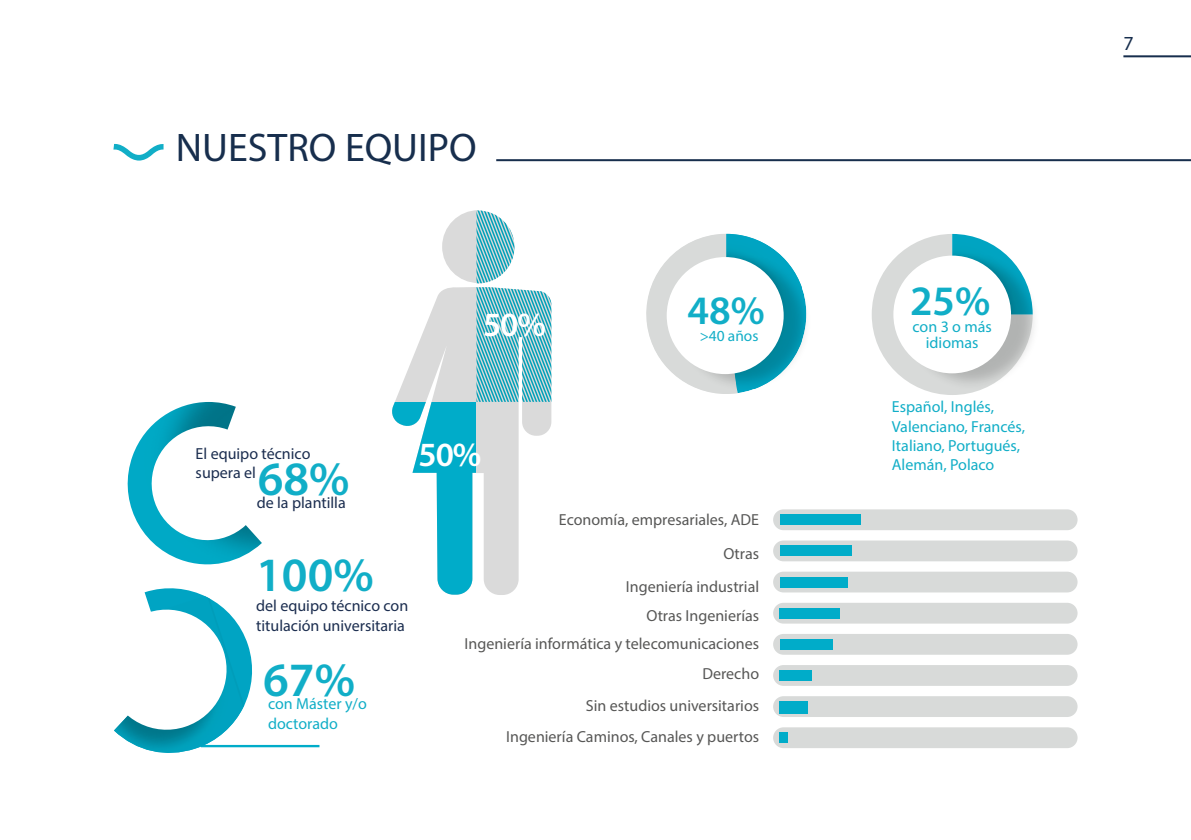
<style>
.page{position:relative;width:1191px;height:840px;background:#fff}
.page>*{position:absolute;margin:0;border:0;box-sizing:border-box;transform-origin:0 0}
.t1{font:600 48px "Myriad Pro";color:#11aec7}
.t2{font:600 42px "Myriad Pro";color:#11aec7}
.t3{font:600 40.4px "Myriad Pro";color:#11aec7}
.t4{font:40px "Myriad Pro";color:#172e4d}
.t5{font:600 34px "Myriad Pro";color:#fff}
.t6{font:20px "Myriad Pro";color:#172e4d}
.t7{font:16px/30.4px "Myriad Pro";color:#575756;text-align:right}
.t8{font:16px/19.2px "Myriad Pro";color:#11aec7}
.t9{font:16px/19.2px "Myriad Pro";color:#1b2d4f}
.t10{font:15.4px "Myriad Pro";color:#11aec7}
</style>
<div class="page">
<hr style="left:1123px;top:55px;width:68px;height:2px;background:#172e4d">
<svg style="left:646px;top:234px;width:101px;height:160px"></svg>
<img style="left:726px;top:234px;width:51px;height:18px">
<div style="left:674px;top:252px;width:138px;height:139px;background:#000;opacity:.18"></div>
<div style="left:666px;top:257px;width:117px;height:117px;background:#fff;border-radius:50%"></div>
<svg style="left:871px;top:234px;width:109px;height:161px"></svg>
<img style="left:952px;top:234px;width:50px;height:17px">
<div style="left:901px;top:251px;width:139px;height:139px;background:#000;opacity:.18"></div>
<div style="left:893px;top:255px;width:118px;height:118px;background:#fff;border-radius:50%"></div>
<hr style="left:201px;top:744px;width:118px;height:2px;background:#00acc9">
<svg style="left:114px;top:588px;width:148px;height:165px"></svg>
<img style="left:127px;top:402px;width:130px;height:163px">
<svg style="left:144px;top:418px;width:118px;height:129px"></svg>
<svg style="left:392px;top:210px;width:159px;height:384px"></svg>
<div style="left:773px;top:727px;width:304px;height:20px;background:#d8dad9;border-radius:10px"></div>
<div style="left:780px;top:731px;width:8px;height:11px;background:#00acc9"></div>
<div style="left:773px;top:571px;width:304px;height:21px;background:#d8dad9;border-radius:10px"></div>
<div style="left:780px;top:576px;width:67px;height:11px;background:#00acc9"></div>
<div style="left:773px;top:633px;width:304px;height:21px;background:#d8dad9;border-radius:10px"></div>
<div style="left:780px;top:638px;width:52px;height:11px;background:#00acc9"></div>
<div style="left:773px;top:602px;width:304px;height:21px;background:#d8dad9;border-radius:10px"></div>
<div style="left:780px;top:607px;width:60px;height:11px;background:#00acc9"></div>
<div style="left:773px;top:509px;width:304px;height:21px;background:#d8dad9;border-radius:10px"></div>
<div style="left:780px;top:514px;width:80px;height:11px;background:#00acc9"></div>
<div style="left:773px;top:664px;width:304px;height:21px;background:#d8dad9;border-radius:10px"></div>
<div style="left:780px;top:669px;width:32px;height:11px;background:#00acc9"></div>
<div style="left:773px;top:540px;width:304px;height:21px;background:#d8dad9;border-radius:10px"></div>
<div style="left:780px;top:545px;width:71px;height:11px;background:#00acc9"></div>
<div style="left:773px;top:695px;width:304px;height:21px;background:#d8dad9;border-radius:10px"></div>
<div style="left:780px;top:700px;width:28px;height:12px;background:#00acc9"></div>
<svg style="left:113px;top:144px;width:50px;height:16px"></svg>
<hr style="left:496px;top:159px;width:695px;height:2px;background:#172e4d">
<h3 class="t4" style="left:176px;top:122px;width:302px">NUESTRO EQUIPO</h3>
<h3 class="t5" style="left:483px;top:303px;width:64px">50%</h3>
<h3 class="t3" style="left:687px;top:284px;width:79px">48%</h3>
<p class="t10" style="left:699px;top:326px;width:60px">&gt;40 años</p>
<p class="t9" style="left:196px;top:443px;width:116px">El equipo técnico supera el</p>
<p class="t9" style="left:257px;top:493px;width:91px">de la plantilla</p>
<h1 class="t1" style="left:258px;top:448px;width:93px">68%</h1>
<h1 class="t1" style="left:256px;top:544px;width:119px">100%</h1>
<p class="t9" style="left:256px;top:615px;width:150px">titulación universitaria</p>
<p class="t9" style="left:256px;top:595px;width:154px">del equipo técnico con</p>
<h1 class="t1" style="left:263px;top:649px;width:93px">67%</h1>
<p class="t8" style="left:268px;top:693px;width:100px">con Máster y/o doctorado</p>
<h3 class="t5" style="left:418px;top:433px;width:64px">50%</h3>
<p class="t7" style="left:559px;top:502px;width:202px;line-height:33.4px">Economía, empresariales, ADE<br>Otras<br>Ingeniería industrial</p>
<p class="t7" style="left:464px;top:599px;width:296px">Otras Ingenierías<br>Ingeniería informática y telecomunicaciones<br>Derecho<br>Sin estudios universitarios<br>Ingeniería Caminos, Canales y puertos</p>
<h2 class="t2" style="left:910px;top:274px;width:82px">25%</h2>
<p class="t8" style="left:912px;top:318px;width:81px;line-height:16px;text-align:center">con 3 o más idiomas</p>
<p class="t8" style="left:892px;top:397px;width:135px">Español, Inglés,<br>Valenciano, Francés,<br>Italiano, Portugués,<br>Alemán, Polaco</p>
<p class="t6" style="left:1123px;top:31px;width:12px">7</p>
</div>
